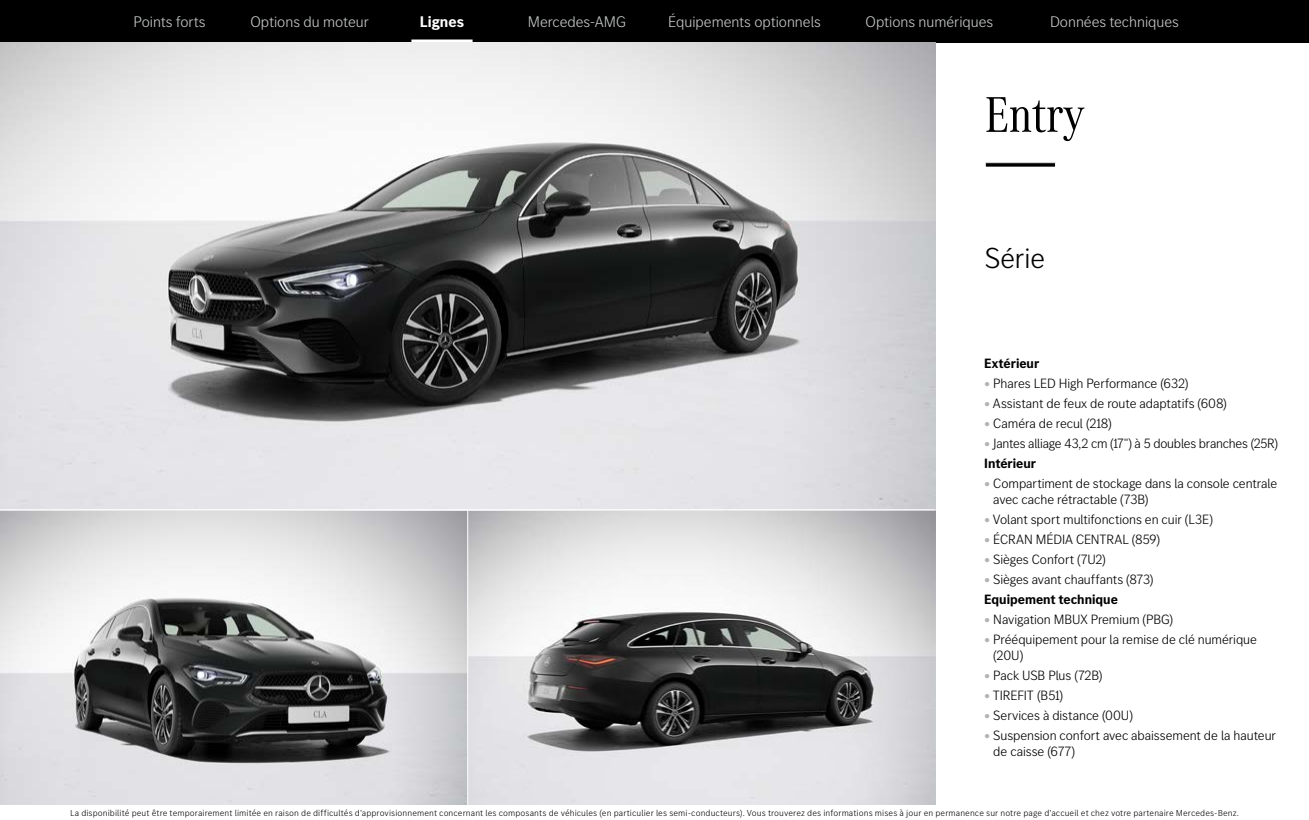
<style>
.page{position:relative;width:1309px;height:820px;background:#fff}
.page>*{position:absolute;margin:0;border:0;box-sizing:border-box;transform-origin:0 0}
.t1{font:52px "MB Corpo A Title Cond";color:#000}
.t2{font:300 30px "MB Corpo S Title";color:#000}
.t3{font:300 16px "MB Corpo S Title";color:#c5c7c7}
.t4{font:700 16px "MB Corpo S Title";color:#fff}
.t5{font:300 14px/16px "MB Corpo S Title";letter-spacing:-.005em;color:#000}
.t6{font:700 14px "MB Corpo S Title";color:#000}
.t7{font:300 9px "MB Corpo S Text";letter-spacing:.01em;color:#000}
.s1{color:#b3b3b3}
.s2{font-weight:700}
</style>
<div class="page">
<div style="left:0;top:0;width:1309px;height:43px;background:#000"></div>
<hr style="left:411px;top:40px;width:62px;height:3px;background:#fff">
<img style="left:0;top:43px;width:935px;height:762px">
<hr style="left:467px;top:509px;width:1px;height:311px;background:#fff">
<hr style="left:985px;top:163px;width:71px;height:4px;background:#000">
<div style="left:985px;top:162px;width:71px;height:6px;border:1px solid #fff"></div>
<hr style="left:0;top:509px;width:935px;height:1px;background:#fff">
<p class="t3" style="left:134px;top:12px;width:73px">Points forts</p>
<p class="t3" style="left:251px;top:12px;width:120px">Options du moteur</p>
<p class="t4" style="left:420px;top:11px;width:46px">Lignes</p>
<p class="t3" style="left:528px;top:12px;width:100px">Mercedes-AMG</p>
<p class="t3" style="left:668px;top:12px;width:154px">Équipements optionnels</p>
<p class="t3" style="left:866px;top:12px;width:129px">Options numériques</p>
<p class="t3" style="left:1050px;top:12px;width:130px">Données techniques</p>
<h1 class="t1" style="left:985px;top:81px;width:101px">Entry</h1>
<h2 class="t2" style="left:985px;top:239px;width:62px">Série</h2>
<p class="t6" style="left:984px;top:354px;width:57px">Extérieur</p>
<p class="t5" style="left:984px;top:375px;width:206px"><span class="s1">•</span> Phares LED High Performance (632)</p>
<p class="t5" style="left:984px;top:395px;width:244px"><span class="s1">•</span> Assistant de feux de route adaptatifs (608)</p>
<p class="t5" style="left:984px;top:415px;width:129px"><span class="s1">•</span> Caméra de recul (218)</p>
<p class="t5" style="left:984px;top:433px;width:295px;line-height:20px"><span class="s1">•</span> Jantes alliage 43,2 cm (17") à 5 doubles branches (25R)<br><span class="s2">Intérieur</span></p>
<p class="t5" style="left:993px;top:475px;width:285px;text-indent:-9px"><span class="s1">•</span> Compartiment de stockage dans la console centrale avec cache rétractable (73B)</p>
<p class="t5" style="left:984px;top:511px;width:230px"><span class="s1">•</span> Volant sport multifonctions en cuir (L3E)</p>
<p class="t5" style="left:984px;top:531px;width:177px"><span class="s1">•</span> ÉCRAN MÉDIA CENTRAL (859)</p>
<p class="t5" style="left:984px;top:551px;width:123px"><span class="s1">•</span> Sièges Confort (7U2)</p>
<p class="t5" style="left:984px;top:569px;width:171px;line-height:20px"><span class="s1">•</span> Sièges avant chauffants (873)<br><span class="s2">Equipement technique</span></p>
<p class="t5" style="left:984px;top:611px;width:190px"><span class="s1">•</span> Navigation MBUX Premium (PBG)</p>
<p class="t5" style="left:993px;top:631px;width:265px;text-indent:-9px"><span class="s1">•</span> Prééquipement pour la remise de clé numérique (20U)</p>
<p class="t5" style="left:984px;top:667px;width:120px"><span class="s1">•</span> Pack USB Plus (72B)</p>
<p class="t5" style="left:984px;top:687px;width:81px"><span class="s1">•</span> TIREFIT (B51)</p>
<p class="t5" style="left:984px;top:707px;width:150px"><span class="s1">•</span> Services à distance (00U)</p>
<p class="t5" style="left:993px;top:727px;width:284px;text-indent:-9px"><span class="s1">•</span> Suspension confort avec abaissement de la hauteur de caisse (677)</p>
<p class="t7" style="left:70px;top:807px;width:1170px">La disponibilité peut être temporairement limitée en raison de difficultés d’approvisionnement concernant les composants de véhicules (en particulier les semi-conducteurs). Vous trouverez des informations mises à jour en permanence sur notre page d’accueil et chez votre partenaire Mercedes-Benz.</p>
</div>
